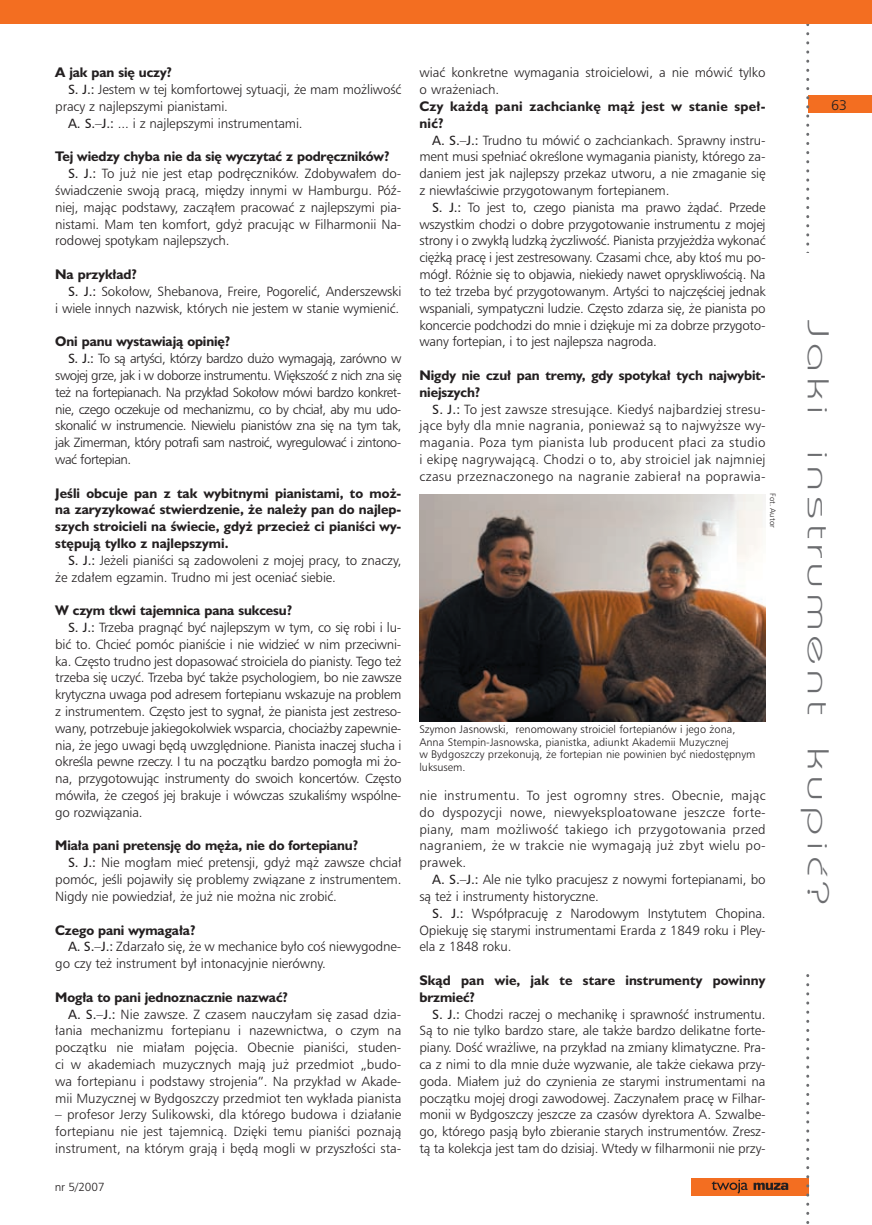
<style>
.page{position:relative;width:872px;height:1225px;background:#fff}
.page>*{position:absolute;margin:0;border:0;box-sizing:border-box;transform-origin:0 0}
.t1{font:37.5px "FL Millenium 5";letter-spacing:.12em;color:#6c6d70}
.t2{font:13.5px "Humnst 777 Lt PL";color:#231f20}
.t3{font:12.75px/16.8px "Humnst 777 Lt PL";letter-spacing:-.01em;color:#231f20;text-align:justify}
.t4{font:700 12.75px/16.8px "Humanst 521 PL";letter-spacing:-.01em;color:#231f20}
.t5{font:700 12.75px/16.8px "Humanst 521 PL";letter-spacing:.02em;color:#231f20}
.t6{font:11.25px "Humnst 777 Lt PL";color:#231f20}
.t7{font:10.5px/12.6px "Humnst 777 Lt PL";color:#231f20}
.t8{font:7.5px "Humnst 777 Lt PL";color:#231f20}
.s1{font-family:"Humnst 777 PL"}
</style>
<div class="page">
<div style="left:691px;top:1178px;width:117px;height:17px;background:#f36e21"></div>
<svg style="left:711px;top:1179px;width:77px;height:14px"></svg>
<div style="left:807px;top:95px;width:65px;height:17px;background:#f36e21"></div>
<svg style="left:806px;top:23px;width:3px;height:1201px"></svg>
<div style="left:0;top:0;width:872px;height:23px;background:#f36e21"></div>
<div style="left:790px;top:253px;width:51px;height:719px;background:#fff"></div>
<img style="left:419px;top:495px;width:346px;height:226px">
<p class="t4" style="left:55px;top:64px;width:118px">A jak pan się uczy?</p>
<p class="t3" style="left:68px;top:81px;width:335px"><span class="s1">S. J.:</span> Jestem w tej komfortowej sytuacji, że mam możliwość</p>
<p class="t3" style="left:55px;top:98px;width:174px">pracy z najlepszymi pianistami.</p>
<p class="t3" style="left:68px;top:115px;width:236px"><span class="s1">A. S.</span>–<span class="s1">J.:</span> ... i z najlepszymi instrumentami.</p>
<p class="t4" style="left:55px;top:148px;width:336px">Tej wiedzy chyba nie da się wyczytać z podręczników?</p>
<p class="t3" style="left:55px;top:165px;width:348px;text-indent:13px"><span class="s1">S. J.:</span> To już nie jest etap podręczników. Zdobywałem do&shy;świadczenie swoją pracą, między innymi w Hamburgu. Póź&shy;niej, mając podstawy, zacząłem pracować z najlepszymi pia&shy;nistami. Mam ten komfort, gdyż pracując w Filharmonii Na&shy;rodowej spotykam najlepszych.</p>
<p class="t4" style="left:55px;top:265px;width:83px">Na przykład?</p>
<p class="t3" style="left:55px;top:283px;width:348px;text-align:right"><span class="s1">S. J.:</span> Sokołow, Shebanova, Freire, Pogorelić, Anderszewski<br>i wiele innych nazwisk, których nie jestem w stanie wymienić.</p>
<p class="t4" style="left:55px;top:333px;width:177px">Oni panu wystawiają opinię?</p>
<p class="t3" style="left:55px;top:350px;width:348px;text-indent:13px"><span class="s1">S. J.:</span> To są artyści, którzy bardzo dużo wymagają, zarówno w swojej grze, jak i w doborze instrumentu. Większość z nich zna się też na fortepianach. Na przykład Sokołow mówi bardzo konkret&shy;nie, czego oczekuje od mechanizmu, co by chciał, aby mu udo&shy;skonalić w instrumencie. Niewielu pianistów zna się na tym tak, jak Zimerman, który potrafi sam nastroić, wyregulować i zintono&shy;wać fortepian.</p>
<p class="t4" style="left:55px;top:484px;width:348px;text-align:justify">Jeśli obcuje pan z tak wybitnymi pianistami, to moż&shy;na zaryzykować stwierdzenie, że należy pan do najlep&shy;szych stroicieli na świecie, gdyż przecież ci pianiści wy&shy;stępują tylko z najlepszymi.</p>
<p class="t3" style="left:55px;top:551px;width:348px;text-indent:13px"><span class="s1">S. J.:</span> Jeżeli pianiści są zadowoleni z mojej pracy, to znaczy, że zdałem egzamin. Trudno mi jest oceniać siebie.</p>
<p class="t4" style="left:55px;top:601px;width:238px">W czym tkwi tajemnica pana sukcesu?</p>
<p class="t3" style="left:55px;top:619px;width:348px;text-indent:13px"><span class="s1">S. J.:</span> Trzeba pragnąć być najlepszym w tym, co się robi i lu&shy;bić to. Chcieć pomóc pianiście i nie widzieć w nim przeciwni&shy;ka. Często trudno jest dopasować stroiciela do pianisty. Tego też trzeba się uczyć. Trzeba być także psychologiem, bo nie zawsze krytyczna uwaga pod adresem fortepianu wskazuje na problem z instrumentem. Często jest to sygnał, że pianista jest zestreso&shy;wany, potrzebuje jakiegokolwiek wsparcia, chociażby zapewnie&shy;nia, że jego uwagi będą uwzględnione. Pianista inaczej słucha i określa pewne rzeczy. I tu na początku bardzo pomogła mi żo&shy;na, przygotowując instrumenty do swoich koncertów. Często mówiła, że czegoś jej brakuje i wówczas szukaliśmy wspólne&shy;go rozwiązania.</p>
<p class="t4" style="left:55px;top:837px;width:304px">Miała pani pretensję do męża, nie do fortepianu?</p>
<p class="t3" style="left:55px;top:854px;width:348px;text-indent:13px"><span class="s1">S. J.:</span> Nie mogłam mieć pretensji, gdyż mąż zawsze chciał pomóc, jeśli pojawiły się problemy związane z instrumentem.<br>Nigdy nie powiedział, że już nie można nic zrobić.</p>
<p class="t4" style="left:55px;top:921px;width:142px">Czego pani wymagała?</p>
<p class="t3" style="left:55px;top:938px;width:348px;text-indent:13px"><span class="s1">A. S.</span>–<span class="s1">J.:</span> Zdarzało się, że w mechanice było coś niewygodne&shy;go czy też instrument był intonacyjnie nierówny.</p>
<p class="t4" style="left:55px;top:988px;width:234px">Mogła to pani jednoznacznie nazwać?</p>
<p class="t3" style="left:55px;top:1005px;width:348px;text-indent:13px"><span class="s1">A. S.</span>–<span class="s1">J.:</span> Nie zawsze. Z czasem nauczyłam się zasad dzia&shy;łania mechanizmu fortepianu i nazewnictwa, o czym na początku nie miałam pojęcia. Obecnie pianiści, studen&shy;ci w akademiach muzycznych mają już przedmiot „budo&shy;wa fortepianu i podstawy strojenia”. Na przykład w Akade&shy;mii Muzycznej w Bydgoszczy przedmiot ten wykłada pianista</p>
<p class="t3" style="left:55px;top:1106px;width:348px">– profesor Jerzy Sulikowski, dla którego budowa i działanie fortepianu nie jest tajemnicą. Dzięki temu pianiści poznają instrument, na którym grają i będą mogli w przyszłości sta-</p>
<p class="t6" style="left:55px;top:1179px;width:52px">nr 5/2007</p>
<p class="t3" style="left:419px;top:64px;width:348px">wiać konkretne wymagania stroicielowi, a nie mówić tylko o wrażeniach.</p>
<p class="t5" style="left:419px;top:97px;width:348px">Czy każdą pani zachciankę mąż jest w stanie speł&shy;nić?</p>
<p class="t3" style="left:419px;top:131px;width:348px;text-indent:13px"><span class="s1">A. S.</span>–<span class="s1">J.:</span> Trudno tu mówić o zachciankach. Sprawny instru&shy;ment musi spełniać określone wymagania pianisty, którego za&shy;daniem jest jak najlepszy przekaz utworu, a nie zmaganie się z niewłaściwie przygotowanym fortepianem.</p>
<p class="t3" style="left:419px;top:199px;width:348px;text-indent:13px"><span class="s1">S. J.:</span> To jest to, czego pianista ma prawo żądać. Przede wszystkim chodzi o dobre przygotowanie instrumentu z mojej strony i o zwykłą ludzką życzliwość. Pianista przyjeżdża wykonać ciężką pracę i jest zestresowany. Czasami chce, aby ktoś mu po&shy;mógł. Różnie się to objawia, niekiedy nawet opryskliwością. Na to też trzeba być przygotowanym. Artyści to najczęściej jednak wspaniali, sympatyczni ludzie. Często zdarza się, że pianista po koncercie podchodzi do mnie i dziękuje mi za dobrze przygoto&shy;wany fortepian, i to jest najlepsza nagroda.</p>
<p class="t4" style="left:419px;top:366px;width:348px">Nigdy nie czuł pan tremy, gdy spotykał tych najwybit&shy;niejszych?</p>
<p class="t3" style="left:419px;top:400px;width:348px;text-indent:13px"><span class="s1">S. J.:</span> To jest zawsze stresujące. Kiedyś najbardziej stresu&shy;jące były dla mnie nagrania, ponieważ są to najwyższe wy&shy;magania. Poza tym pianista lub producent płaci za studio i ekipę nagrywającą. Chodzi o to, aby stroiciel jak najmniej czasu przeznaczonego na nagranie zabierał na poprawia-</p>
<p class="t8" style="left:778px;top:493px;width:36px;rotate:90deg">Fot. Autor</p>
<p class="t7" style="left:419px;top:722px;width:337px">Szymon Jasnowski, renomowany stroiciel fortepianów i jego żona, Anna Stempin-Jasnowska, pianistka, adiunkt Akademii Muzycznej<br>w Bydgoszczy przekonują, że fortepian nie powinien być niedostępnym luksusem.</p>
<p class="t3" style="left:419px;top:787px;width:348px">nie instrumentu. To jest ogromny stres. Obecnie, mając do dyspozycji nowe, niewyeksploatowane jeszcze forte&shy;piany, mam możliwość takiego ich przygotowania przed nagraniem, że w trakcie nie wymagają już zbyt wielu po&shy;prawek.</p>
<p class="t3" style="left:419px;top:871px;width:348px;text-indent:13px"><span class="s1">A. S.</span>–<span class="s1">J.:</span> Ale nie tylko pracujesz z nowymi fortepianami, bo są też i instrumenty historyczne.</p>
<p class="t3" style="left:419px;top:904px;width:348px;text-indent:13px"><span class="s1">S. J.:</span> Współpracuję z Narodowym Instytutem Chopina.<br>Opiekuję się starymi instrumentami Erarda z 1849 roku i Pley&shy;ela z 1848 roku.</p>
<p class="t4" style="left:419px;top:971px;width:347px">Skąd pan wie, jak te stare instrumenty powinny brzmieć?</p>
<p class="t3" style="left:419px;top:1005px;width:348px;text-indent:13px"><span class="s1">S. J.:</span> Chodzi raczej o mechanikę i sprawność instrumentu.<br>Są to nie tylko bardzo stare, ale także bardzo delikatne forte&shy;piany. Dość wrażliwe, na przykład na zmiany klimatyczne. Pra&shy;ca z nimi to dla mnie duże wyzwanie, ale także ciekawa przy&shy;goda. Miałem już do czynienia ze starymi instrumentami na początku mojej drogi zawodowej. Zaczynałem pracę w Filhar&shy;monii w Bydgoszczy jeszcze za czasów dyrektora A. Szwalbe&shy;go, którego pasją było zbieranie starych instrumentów. Zresz&shy;tą ta kolekcja jest tam do dzisiaj. Wtedy w filharmonii nie przy-</p>
<p class="t2" style="left:831px;top:97px;width:17px">63</p>
<h1 class="t1" style="left:834px;top:321px;width:585px;rotate:90deg">Jaki instrument kupiæ?</h1>
</div>
